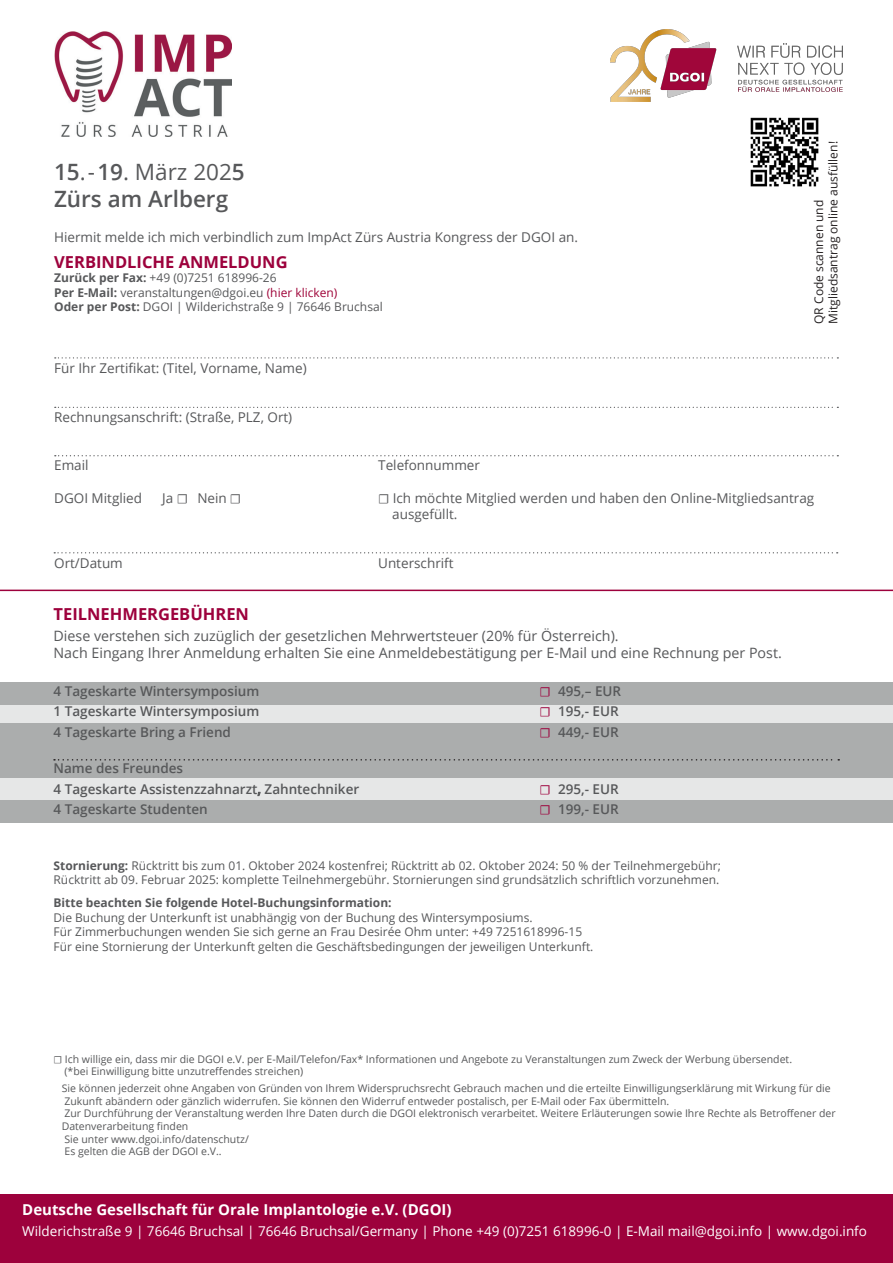
<style>
.page{position:relative;width:893px;height:1263px;background:#fff}
.page>*{position:absolute;margin:0;border:0;box-sizing:border-box;transform-origin:0 0}
.t1{font:600 22.5px/27px "Open Sans";color:#57585a}
.t2{font:700 16.5px "Open Sans";color:#9d013c}
.t3{font:700 15px "Open Sans";color:#fff}
.t4{font:14.25px/17.1px "Open Sans";color:#57585a}
.t5{font:13.5px/16.2px "Open Sans";color:#57585a}
.t6{font:600 13.5px/20.4px "Open Sans";color:#57585a}
.t7{font:13.5px "Open Sans";color:#fff}
.t8{font:12px/14.4px "Open Sans";color:#57585a}
.t9{font:12px/14.4px "Open Sans";color:#231f20}
.t10{font:10.5px/12.6px "Open Sans";color:#57585a}
.s1{font-weight:400}
.s2{font-weight:700}
.s3{color:#9f063a}
.s4{font-family:"Minion Pro"}
.s5{font-family:"Minion Pro";color:#9d013c}
</style>
<div class="page">
<div style="left:0;top:723px;width:893px;height:54px;background:#abadad"></div>
<div style="left:0;top:682px;width:893px;height:22px;background:#abadad"></div>
<div style="left:0;top:800px;width:893px;height:23px;background:#abadad"></div>
<div style="left:0;top:704px;width:893px;height:19px;background:#e6e7e7"></div>
<div style="left:0;top:778px;width:893px;height:22px;background:#e6e7e7"></div>
<svg style="left:55px;top:357px;width:783px;height:1px"></svg>
<svg style="left:55px;top:407px;width:783px;height:1px"></svg>
<svg style="left:55px;top:455px;width:783px;height:1px"></svg>
<svg style="left:54px;top:552px;width:784px;height:1px"></svg>
<hr style="left:0;top:590px;width:893px;height:1px;background:#9d013c">
<div style="left:0;top:1195px;width:893px;height:68px;background:#9d013c"></div>
<img style="left:54px;top:31px;width:178px;height:106px">
<img style="left:750px;top:117px;width:69px;height:70px">
<svg style="left:54px;top:759px;width:785px;height:1px"></svg>
<img style="left:611px;top:30px;width:232px;height:72px">
<p class="t1" style="left:54px;top:158px;width:192px">15<span class="s1">. -</span> 19<span class="s1">. März 202</span>5<br>Zürs am Arlberg</p>
<p class="t5" style="left:54px;top:228px;width:525px">Hiermit melde ich mich verbindlich zum ImpAct Zürs Austria Kongress der DGOI an.</p>
<p class="t2" style="left:54px;top:250px;width:235px">VERBINDLICHE ANMELDUNG</p>
<p class="t8" style="left:54px;top:271px;width:330px"><span class="s2">Zurück per Fax:</span> +49 (0)7251 618996-26<br><span class="s2">Per E-Mail:</span> veranstaltungen@dgoi.eu <span class="s3">(hier klicken)<br></span><span class="s2">Oder per Post:</span> DGOI | Wilderichstraße 9 | 76646 Bruchsal</p>
<p class="t9" style="left:811px;top:324px;width:184px;rotate:-90deg">QR Code scannen und<br>Mitgliedsantrag online ausfüllen!</p>
<p class="t5" style="left:54px;top:360px;width:254px">Für Ihr Zertifikat: (Titel, Vorname, Name)</p>
<p class="t5" style="left:54px;top:408px;width:240px">Rechnungsanschrift: (Straße, PLZ, Ort)</p>
<p class="t5" style="left:54px;top:457px;width:36px">Email</p>
<p class="t5" style="left:378px;top:457px;width:103px">Telefonnummer</p>
<p class="t5" style="left:54px;top:489px;width:89px">DGOI Mitglied</p>
<p class="t5" style="left:162px;top:489px;width:81px">Ja <span class="s4">☐</span> Nein <span class="s4">☐</span></p>
<p class="t5" style="left:392px;top:489px;width:424px;text-indent:-14px"><span class="s4">☐</span> Ich möchte Mitglied werden und haben den Online-Mitgliedsantrag ausgefüllt.</p>
<p class="t5" style="left:54px;top:554px;width:70px">Ort/Datum</p>
<p class="t5" style="left:378px;top:554px;width:77px">Unterschrift</p>
<p class="t2" style="left:54px;top:602px;width:197px">TEILNEHMERGEBÜHREN</p>
<p class="t4" style="left:54px;top:627px;width:730px">Diese verstehen sich zuzüglich der gesetzlichen Mehrwertsteuer (20% für Österreich).<br>Nach Eingang Ihrer Anmeldung erhalten Sie eine Anmeldebestätigung per E-Mail und eine Rechnung per Post.</p>
<p class="t6" style="left:54px;top:680px;width:207px">4 Tageskarte Wintersymposium</p>
<p class="t6" style="left:54px;top:701px;width:207px">1 Tageskarte Wintersymposium</p>
<p class="t6" style="left:54px;top:721px;width:179px">4 Tageskarte Bring a Friend</p>
<p class="t6" style="left:540px;top:680px;width:83px"><span class="s5">☐</span> 495,– EUR <span class="s5">☐</span> 195,- EUR <span class="s5">☐</span> 449,- EUR</p>
<p class="t6" style="left:54px;top:758px;width:131px">Name des Freundes</p>
<p class="t6" style="left:54px;top:778px;width:307px">4 Tageskarte Assistenzzahnarzt, Zahntechniker</p>
<p class="t6" style="left:540px;top:778px;width:81px"><span class="s5">☐</span> 295,- EUR</p>
<p class="t6" style="left:54px;top:799px;width:156px">4 Tageskarte Studenten</p>
<p class="t6" style="left:540px;top:799px;width:81px"><span class="s5">☐</span> 199,- EUR</p>
<p class="t8" style="left:54px;top:858px;width:669px"><span class="s2">Stornierung:</span> Rücktritt bis zum 01. Oktober 2024 kostenfrei; Rücktritt ab 02. Oktober 2024: 50 % der Teilnehmergebühr;<br>Rücktritt ab 09. Februar 2025: komplette Teilnehmergebühr. Stornierungen sind grundsätzlich schriftlich vorzunehmen.</p>
<p class="t8" style="left:54px;top:895px;width:541px"><span class="s2">Bitte beachten Sie folgende Hotel-Buchungsinformation:<br></span>Die Buchung der Unterkunft ist unabhängig von der Buchung des Wintersymposiums.<br>Für Zimmerbuchungen wenden Sie sich gerne an Frau Desirée Ohm unter: +49 7251618996-15<br>Für eine Stornierung der Unterkunft gelten die Geschäftsbedingungen der jeweiligen Unterkunft.</p>
<p class="t10" style="left:64px;top:1052px;width:729px;text-indent:-11px"><span class="s4">☐</span> Ich willige ein, dass mir die DGOI e.V. per E-Mail/Telefon/Fax* Informationen und Angebote zu Veranstaltungen zum Zweck der Werbung übersendet. (*bei Einwilligung bitte unzutreffendes streichen)</p>
<p class="t10" style="left:62px;top:1082px;width:770px">Sie können jederzeit ohne Angaben von Gründen von Ihrem Widerspruchsrecht Gebrauch machen und die erteilte Einwilligungserklärung mit Wirkung für die<br>Zukunft abändern oder gänzlich widerrufen. Sie können den Widerruf entweder postalisch, per E-Mail oder Fax übermitteln.</p>
<p class="t10" style="left:62px;top:1107px;width:775px">Zur Durchführung der Veranstaltung werden Ihre Daten durch die DGOI elektronisch verarbeitet. Weitere Erläuterungen sowie Ihre Rechte als Betroffener der Datenverarbeitung finden<br>Sie unter www.dgoi.info/datenschutz/<br>Es gelten die AGB der DGOI e.V..</p>
<p class="t3" style="left:22px;top:1199px;width:431px">Deutsche Gesellschaft für Orale Implantologie e.V. (DGOI)</p>
<p class="t7" style="left:22px;top:1222px;width:846px">Wilderichstraße 9 | 76646 Bruchsal | 76646 Bruchsal/Germany | Phone +49 (0)7251 618996-0 | E-Mail mail@dgoi.info | www.dgoi.info</p>
</div>
